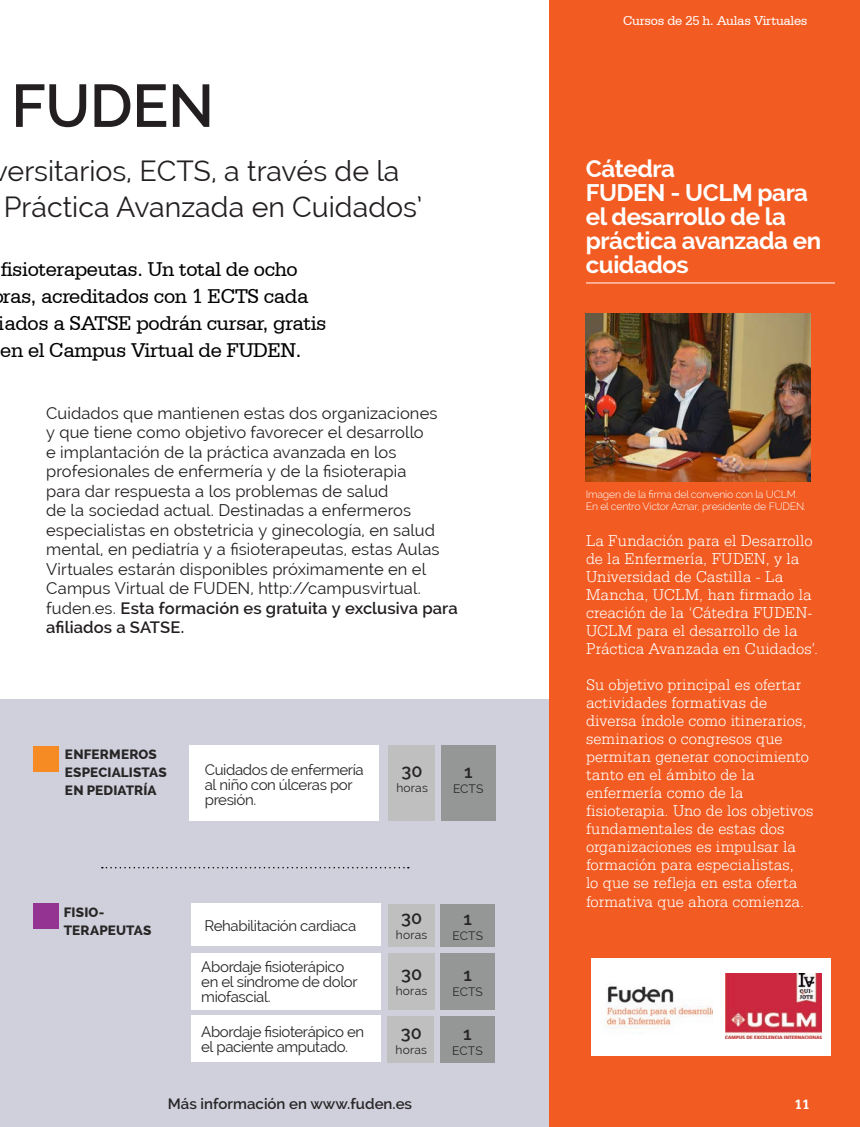
<style>
.page{position:relative;width:860px;height:1127px;background:#fff}
.page>*{position:absolute;margin:0;border:0;box-sizing:border-box;transform-origin:0 0}
.t1{font:600 60px "Raleway";letter-spacing:-.01em;color:#231f20}
.t2{font:28.5px/36px "Raleway";color:#231f20}
.Antetítulo{font:700 24px/24px "Raleway";letter-spacing:-.02em;color:#fff}
.t3{font:21px/27px "Serifa BT";letter-spacing:-.02em;color:#000}
.Ladillo{font:600 18px "Raleway";letter-spacing:.005em;color:#282526}
.t4{font:300 16.5px/18px "Serifa BT";color:#fff}
.t5{font:16.5px/19.5px "Raleway";letter-spacing:.005em;color:#231f20}
.Ladillo-2{font:15px/15px "Raleway";letter-spacing:-.025em;color:#282526}
.t6{font:600 15px "Raleway";color:#282526}
.t7{font:700 14.25px "Serifa BT";color:#fff}
.Ladillo-3{font:800 13.5px/18px "Raleway";letter-spacing:.01em;color:#282526}
.Titular{font:13.5px "Serifa BT";letter-spacing:-.02em;color:#fff}
.Ladillo-4{font:12px "Raleway";letter-spacing:.015em;color:#282526}
.Antetítulo-2{font:300 10.5px/12px "Raleway";letter-spacing:-.02em;color:#fff}
.s1{font-weight:600}
</style>
<div class="page">
<div style="left:0;top:698px;width:570px;height:428px;background:#cfd0db"></div>
<div style="left:549px;top:0;width:310px;height:1126px;background:#f25b21"></div>
<hr style="left:585px;top:282px;width:249px;height:1px;background:#fff">
<div style="left:34px;top:746px;width:25px;height:25px;background:#f68b23"></div>
<div style="left:34px;top:903px;width:25px;height:25px;background:#953393"></div>
<div style="left:191px;top:903px;width:189px;height:42px;background:#fff"></div>
<div style="left:191px;top:952px;width:189px;height:57px;background:#fff"></div>
<div style="left:191px;top:1014px;width:189px;height:47px;background:#fff"></div>
<div style="left:189px;top:745px;width:190px;height:75px;background:#fff"></div>
<div style="left:440px;top:903px;width:55px;height:43px;background:#959797"></div>
<div style="left:440px;top:953px;width:55px;height:56px;background:#959797"></div>
<div style="left:440px;top:1015px;width:54px;height:47px;background:#959797"></div>
<div style="left:441px;top:745px;width:54px;height:75px;background:#959797"></div>
<div style="left:388px;top:903px;width:46px;height:43px;background:#bfbfbf"></div>
<div style="left:388px;top:953px;width:46px;height:56px;background:#bfbfbf"></div>
<div style="left:387px;top:1015px;width:47px;height:47px;background:#bfbfbf"></div>
<div style="left:388px;top:745px;width:46px;height:75px;background:#bfbfbf"></div>
<svg style="left:102px;top:866px;width:306px;height:2px"></svg>
<img style="left:585px;top:314px;width:225px;height:167px">
<div style="left:591px;top:958px;width:239px;height:96px;background:#fff"></div>
<img style="left:725px;top:973px;width:96px;height:64px">
<img style="left:606px;top:986px;width:106px;height:43px">
<h1 class="t1" style="left:11px;top:71px;width:204px">FUDEN</h1>
<h2 class="t2" style="left:4px;top:152px;width:420px;text-indent:-11px">versitarios, ECTS, a través de la<br>Práctica Avanzada en Cuidados’</h2>
<p class="t3" style="left:-1px;top:255px;width:329px">fisioterapeutas. Un total de ocho ras, acreditados con 1 ECTS cada iados a SATSE podrán cursar, gratis en el Campus Virtual de FUDEN.</p>
<p class="t5" style="left:46px;top:403px;width:413px">Cuidados que mantienen estas dos organizaciones<br>y que tiene como objetivo favorecer el desarrollo<br>e implantación de la práctica avanzada en los profesionales de enfermería y de la fisioterapia<br>para dar respuesta a los problemas de salud<br>de la sociedad actual. Destinadas a enfermeros especialistas en obstetricia y ginecología, en salud mental, en pediatría y a fisioterapeutas, estas Aulas Virtuales estarán disponibles próximamente en el Campus Virtual de FUDEN, http://campusvirtual. fuden.es. <span class="s1">Esta formación es gratuita y exclusiva para afiliados a SATSE.</span></p>
<p class="Ladillo-3" style="left:65px;top:745px;width:103px">ENFERMEROS<br>ESPECIALISTAS</p>
<p class="Ladillo-3" style="left:65px;top:781px;width:93px">EN PEDIATRÍA</p>
<p class="Ladillo-2" style="left:205px;top:762px;width:160px">Cuidados de enfermería al niño con úlceras por presión.</p>
<p class="Ladillo" style="left:401px;top:760px;width:23px">30</p>
<p class="Ladillo-4" style="left:396px;top:780px;width:33px">horas</p>
<p class="Ladillo" style="left:464px;top:761px;width:10px">1</p>
<p class="Ladillo-4" style="left:453px;top:781px;width:32px">ECTS</p>
<p class="Ladillo-3" style="left:64px;top:902px;width:42px">FISIO-</p>
<p class="Ladillo-3" style="left:64px;top:920px;width:89px">TERAPEUTAS</p>
<p class="Ladillo-2" style="left:204px;top:918px;width:153px">Rehabilitación cardiaca</p>
<p class="Ladillo-2" style="left:201px;top:959px;width:158px">Abordaje fisioterápico en el síndrome de dolor miofascial.</p>
<p class="Ladillo-2" style="left:201px;top:1023px;width:164px">Abordaje fisioterápico en el paciente amputado.</p>
<p class="Ladillo" style="left:401px;top:907px;width:23px">30</p>
<p class="Ladillo-4" style="left:396px;top:927px;width:33px">horas</p>
<p class="Ladillo" style="left:401px;top:962px;width:23px">30</p>
<p class="Ladillo-4" style="left:395px;top:983px;width:33px">horas</p>
<p class="Ladillo" style="left:400px;top:1021px;width:23px">30</p>
<p class="Ladillo-4" style="left:395px;top:1042px;width:33px">horas</p>
<p class="t6" style="left:168px;top:1095px;width:246px">Más información en www.fuden.es</p>
<p class="Ladillo" style="left:463px;top:908px;width:10px">1</p>
<p class="Ladillo-4" style="left:452px;top:928px;width:32px">ECTS</p>
<p class="Ladillo" style="left:463px;top:963px;width:10px">1</p>
<p class="Ladillo-4" style="left:452px;top:984px;width:32px">ECTS</p>
<p class="Ladillo" style="left:463px;top:1022px;width:10px">1</p>
<p class="Ladillo-4" style="left:452px;top:1043px;width:32px">ECTS</p>
<p class="Titular" style="left:622px;top:12px;width:186px">Cursos de 25 h. Aulas Virtuales</p>
<p class="Antetítulo" style="left:585px;top:156px;width:91px">Cátedra</p>
<p class="Antetítulo" style="left:585px;top:180px;width:237px">FUDEN - UCLM para el desarrollo de la práctica avanzada en cuidados</p>
<p class="Antetítulo-2" style="left:585px;top:488px;width:221px">Imagen de la firma del convenio con la UCLM.<br>En el centro Víctor Aznar, presidente de FUDEN.</p>
<p class="t4" style="left:585px;top:531px;width:234px">La Fundación para el Desarrollo de la Enfermería, FUDEN, y la<br>Universidad de Castilla - La<br>Mancha, UCLM, han firmado la creación de la ‘Cátedra FUDEN-<br>UCLM para el desarrollo de la<br>Práctica Avanzada en Cuidados’.</p>
<p class="t4" style="left:585px;top:675px;width:229px">Su objetivo principal es ofertar actividades formativas de diversa índole como itinerarios, seminarios o congresos que permitan generar conocimiento tanto en el ámbito de la enfermería como de la fisioterapia. Uno de los objetivos fundamentales de estas dos organizaciones es impulsar la formación para especialistas,<br>lo que se refleja en esta oferta formativa que ahora comienza.</p>
<p class="t7" style="left:794px;top:1095px;width:17px">11</p>
</div>
